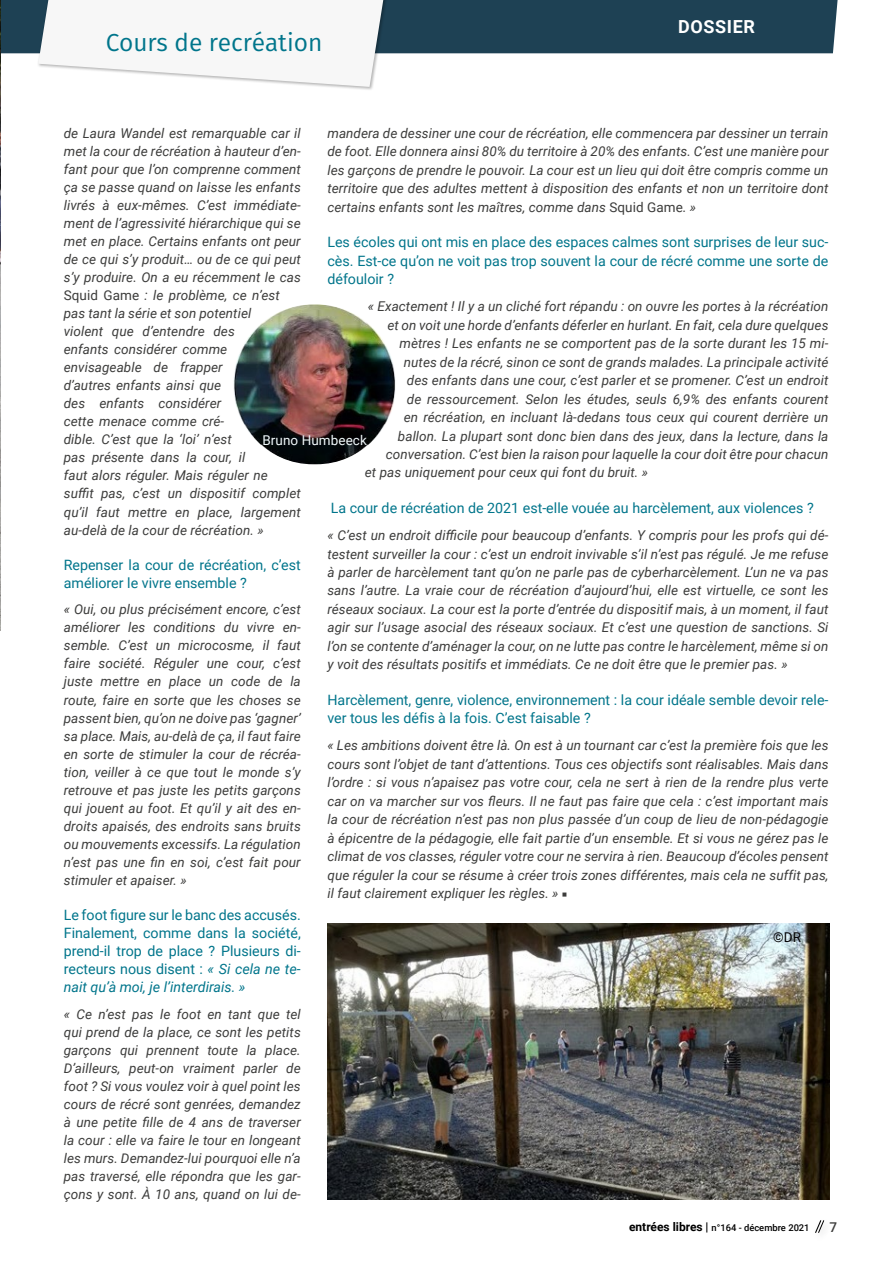
<style>
.page{position:relative;width:893px;height:1263px;background:#fff}
.page>*{position:absolute;margin:0;border:0;box-sizing:border-box;transform-origin:0 0}
.t1{font:24.6px "Fira Sans";color:#00758b}
.t2{font:700 18px "Roboto";letter-spacing:.035em;color:#fff}
.t3{font:14.25px/18px "Roboto";color:#00758b}
.t4{font:italic 13.5px/18px "Roboto";letter-spacing:.005em;color:#3c3c3b;text-align:justify}
.t5{font:13.5px "Roboto";letter-spacing:.005em;color:#f1f9fb}
.t6{font:13.5px "Roboto";color:#020203}
.t7{font:500 13.5px "Roboto";color:#3c3c3b}
.t8{font:500 9.3px "Roboto";color:#000}
.s1{font-style:normal}
.s2{font-style:italic}
.s3{font-family:"Kepler Std";font-weight:900;font-style:normal}
.s4{font-weight:700;font-size:12px}
.s5{font-size:12px}
</style>
<div class="page">
<svg style="left:815px;top:1220px;width:9px;height:13px"></svg>
<img style="left:0;top:87px;width:1px;height:544px">
<div style="left:37px;top:0;width:358px;height:91px;background:#000;opacity:.3"></div>
<svg style="left:0;top:0;width:838px;height:87px"></svg>
<img style="left:233px;top:304px;width:163px;height:160px;border-radius:80px">
<img style="left:327px;top:923px;width:502px;height:276px">
<h1 class="t1" style="left:106px;top:25px;width:218px">Cours de recréation</h1>
<h2 class="t2" style="left:678px;top:14px;width:78px">DOSSIER</h2>
<p class="t4" style="left:64px;top:123px;width:239px;text-align:left">de Laura Wandel est remarquable car il met la cour de récréation à hauteur d’en&shy;fant pour que l’on comprenne comment ça se passe quand on laisse les enfants livrés à eux-mêmes. C’est immédiate&shy;ment de l’agressivité hiérarchique qui se met en place. Certains enfants ont peur de ce qui s’y produit… ou de ce qui peut s’y produire. On a eu récemment le cas <span class="s1">Squid Game</span> : le problème, ce n’est pas tant la série et son potentiel<br>violent que d’entendre des<br>enfants considérer comme envisageable de frapper<br>d’autres enfants ainsi que<br>des enfants considérer<br>cette menace comme cré-<br>dible. C’est que la ‘loi’ n’est<br>pas présente dans la cour, il<br>faut alors réguler. Mais réguler ne suffit pas, c’est un dispositif complet qu’il faut mettre en place, largement au-delà de la cour de récréation. »</p>
<p class="t3" style="left:64px;top:555px;width:239px">Repenser la cour de récréation, c’est améliorer le vivre ensemble ?</p>
<p class="t4" style="left:64px;top:600px;width:239px">« Oui, ou plus précisément encore, c’est améliorer les conditions du vivre en&shy;semble. C’est un microcosme, il faut faire société. Réguler une cour, c’est juste mettre en place un code de la route, faire en sorte que les choses se passent bien, qu’on ne doive pas ‘gagner’ sa place. Mais, au-delà de ça, il faut faire en sorte de stimuler la cour de récréa&shy;tion, veiller à ce que tout le monde s’y retrouve et pas juste les petits garçons qui jouent au foot. Et qu’il y ait des en&shy;droits apaisés, des endroits sans bruits ou mouvements excessifs. La régulation n’est pas une fin en soi, c’est fait pour stimuler et apaiser. »</p>
<p class="t3" style="left:64px;top:905px;width:239px;text-align:justify">Le foot figure sur le banc des accusés.<br>Finalement, comme dans la société, prend-il trop de place ? Plusieurs di&shy;recteurs nous disent : <span class="s2">« Si cela ne te&shy;nait qu’à moi, je l’interdirais. »</span></p>
<p class="t4" style="left:64px;top:1004px;width:239px">« Ce n’est pas le foot en tant que tel qui prend de la place, ce sont les petits garçons qui prennent toute la place.<br>D’ailleurs, peut-on vraiment parler de foot ? Si vous voulez voir à quel point les cours de récré sont genrées, demandez à une petite fille de 4 ans de traverser la cour : elle va faire le tour en longeant les murs. Demandez-lui pourquoi elle n’a pas traversé, elle répondra que les gar&shy;çons y sont. À 10 ans, quand on lui de-</p>
<p class="t4" style="left:327px;top:123px;width:503px;line-height:18.5px">mandera de dessiner une cour de récréation, elle commencera par dessiner un terrain de foot. Elle donnera ainsi 80% du territoire à 20% des enfants. C’est une manière pour les garçons de prendre le pouvoir. La cour est un lieu qui doit être compris comme un territoire que des adultes mettent à disposition des enfants et non un territoire dont certains enfants sont les maîtres, comme dans <span class="s1">Squid Game</span>. »</p>
<p class="t3" style="left:327px;top:232px;width:503px;line-height:18.5px;text-align:justify">Les écoles qui ont mis en place des espaces calmes sont surprises de leur suc&shy;cès. Est-ce qu’on ne voit pas trop souvent la cour de récré comme une sorte de défouloir ?</p>
<p class="t4" style="left:368px;top:297px;width:462px">« Exactement ! Il y a un cliché fort répandu : on ouvre les portes à la récréation</p>
<p class="t4" style="left:387px;top:315px;width:443px">et on voit une horde d’enfants déferler en hurlant. En fait, cela dure quelques</p>
<p class="t4" style="left:399px;top:334px;width:431px">mètres ! Les enfants ne se comportent pas de la sorte durant les 15 mi-</p>
<p class="t4" style="left:404px;top:352px;width:426px">nutes de la récré, sinon ce sont de grands malades. La principale activité</p>
<p class="t4" style="left:407px;top:371px;width:423px">des enfants dans une cour, c’est parler et se promener. C’est un endroit</p>
<p class="t4" style="left:407px;top:389px;width:423px">de ressourcement. Selon les études, seuls 6,9% des enfants courent</p>
<p class="t4" style="left:404px;top:408px;width:426px">en récréation, en incluant là-dedans tous ceux qui courent derrière un</p>
<p class="t4" style="left:398px;top:426px;width:432px">ballon. La plupart sont donc bien dans des jeux, dans la lecture, dans la</p>
<p class="t4" style="left:386px;top:445px;width:444px">conversation. C’est bien la raison pour laquelle la cour doit être pour chacun</p>
<p class="t4" style="left:365px;top:463px;width:285px">et pas uniquement pour ceux qui font du bruit. »</p>
<p class="t3" style="left:331px;top:498px;width:484px">La cour de récréation de 2021 est-elle vouée au harcèlement, aux violences ?</p>
<p class="t4" style="left:327px;top:525px;width:503px;line-height:18.5px">« C’est un endroit difficile pour beaucoup d’enfants. Y compris pour les profs qui dé&shy;testent surveiller la cour : c’est un endroit invivable s’il n’est pas régulé. Je me refuse à parler de harcèlement tant qu’on ne parle pas de cyberharcèlement. L’un ne va pas sans l’autre. La vraie cour de récréation d’aujourd’hui, elle est virtuelle, ce sont les réseaux sociaux. La cour est la porte d’entrée du dispositif mais, à un moment, il faut agir sur l’usage asocial des réseaux sociaux. Et c’est une question de sanctions. Si l’on se contente d’aménager la cour, on ne lutte pas contre le harcèlement, même si on y voit des résultats positifs et immédiats. Ce ne doit être que le premier pas. »</p>
<p class="t3" style="left:327px;top:690px;width:503px;line-height:18.5px">Harcèlement, genre, violence, environnement : la cour idéale semble devoir rele&shy;ver tous les défis à la fois. C’est faisable ?</p>
<p class="t4" style="left:327px;top:736px;width:503px;line-height:18.5px">« Les ambitions doivent être là. On est à un tournant car c’est la première fois que les cours sont l’objet de tant d’attentions. Tous ces objectifs sont réalisables. Mais dans l’ordre : si vous n’apaisez pas votre cour, cela ne sert à rien de la rendre plus verte car on va marcher sur vos fleurs. Il ne faut pas faire que cela : c’est important mais la cour de récréation n’est pas non plus passée d’un coup de lieu de non-pédagogie à épicentre de la pédagogie, elle fait partie d’un ensemble. Et si vous ne gérez pas le climat de vos classes, réguler votre cour ne servira à rien. Beaucoup d’écoles pensent que réguler la cour se résume à créer trois zones différentes, mais cela ne suffit pas, il faut clairement expliquer les règles. » <span class="s3">■</span></p>
<p class="t6" style="left:773px;top:927px;width:29px">©DR</p>
<p class="t5" style="left:262px;top:430px;width:106px">Bruno Humbeeck</p>
<p class="t8" style="left:629px;top:1221px;width:182px"><span class="s4">entrées libres</span> <span class="s5">|</span> n°164 - décembre 2021</p>
<p class="t7" style="left:829px;top:1217px;width:9px">7</p>
</div>
